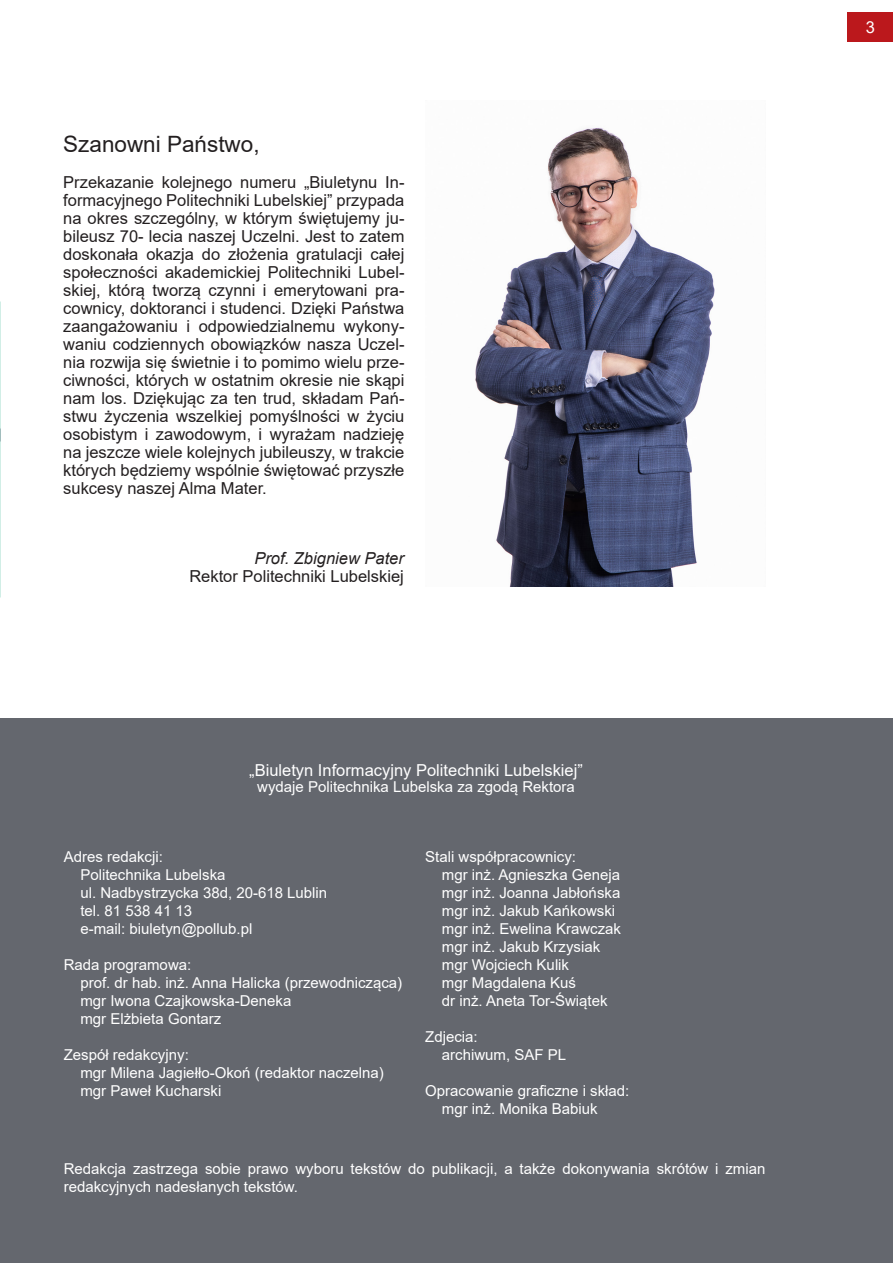
<style>
.page{position:relative;width:893px;height:1263px;background:#fff}
.page>*{position:absolute;margin:0;border:0;box-sizing:border-box;transform-origin:0 0}
.t1{font:22.5px "Arial";color:#231f20}
.t2{font:16.5px/18px "Arial";color:#231f20;text-align:justify}
.t3{font:16.5px "Arial";color:#fff}
.t4{font:italic 16.5px "Arial";color:#231f20}
.t5{font:15px/18px "Arial";color:#fff}
</style>
<div class="page">
<div style="left:847px;top:13px;width:46px;height:29px;background:#bb181c"></div>
<div style="left:0;top:719px;width:893px;height:544px;background:#64676e"></div>
<img style="left:475px;top:127px;width:240px;height:459px">
<p class="t1" style="left:63px;top:128px;width:198px">Szanowni Państwo,</p>
<p class="t2" style="left:63px;top:173px;width:343px">Przekazanie kolejnego numeru „Biuletynu In&shy;formacyjnego Politechniki Lubelskiej” przypada na okres szczególny, w którym świętujemy ju&shy;bileusz 70- lecia naszej Uczelni. Jest to zatem doskonała okazja do złożenia gratulacji całej społeczności akademickiej Politechniki Lubel&shy;skiej, którą tworzą czynni i emerytowani pra&shy;cownicy, doktoranci i studenci. Dzięki Państwa zaangażowaniu i odpowiedzialnemu wykony&shy;waniu codziennych obowiązków nasza Uczel&shy;nia rozwija się świetnie i to pomimo wielu prze&shy;ciwności, których w ostatnim okresie nie skąpi nam los. Dziękując za ten trud, składam Pań&shy;stwu życzenia wszelkiej pomyślności w życiu osobistym i zawodowym, i wyrażam nadzieję na jeszcze wiele kolejnych jubileuszy, w trakcie których będziemy wspólnie świętować przyszłe sukcesy naszej Alma Mater.</p>
<p class="t4" style="left:254px;top:547px;width:151px">Prof. Zbigniew Pater</p>
<p class="t2" style="left:189px;top:567px;width:216px">Rektor Politechniki Lubelskiej</p>
<p class="t3" style="left:249px;top:759px;width:335px">„Biuletyn Informacyjny Politechniki Lubelskiej”</p>
<p class="t5" style="left:257px;top:778px;width:319px">wydaje Politechnika Lubelska za zgodą Rektora</p>
<p class="t5" style="left:64px;top:847px;width:101px">Adres redakcji:</p>
<p class="t5" style="left:80px;top:865px;width:147px">Politechnika Lubelska</p>
<p class="t5" style="left:80px;top:883px;width:248px">ul. Nadbystrzycka 38d, 20-618 Lublin</p>
<p class="t5" style="left:80px;top:901px;width:113px">tel. 81 538 41 13</p>
<p class="t5" style="left:80px;top:919px;width:173px">e-mail: biuletyn@pollub.pl</p>
<p class="t5" style="left:64px;top:955px;width:129px">Rada programowa:</p>
<p class="t5" style="left:80px;top:973px;width:323px">prof. dr hab. inż. Anna Halicka (przewodnicząca)</p>
<p class="t5" style="left:80px;top:991px;width:212px">mgr Iwona Czajkowska-Deneka</p>
<p class="t5" style="left:80px;top:1009px;width:142px">mgr Elżbieta Gontarz</p>
<p class="t5" style="left:64px;top:1045px;width:127px">Zespół redakcyjny:</p>
<p class="t5" style="left:80px;top:1063px;width:305px">mgr Milena Jagiełło-Okoń (redaktor naczelna)</p>
<p class="t5" style="left:80px;top:1081px;width:142px">mgr Paweł Kucharski</p>
<p class="t5" style="left:425px;top:847px;width:152px">Stali współpracownicy:</p>
<p class="t5" style="left:442px;top:865px;width:180px">mgr inż. Agnieszka Geneja</p>
<p class="t5" style="left:442px;top:883px;width:180px">mgr inż. Joanna Jabłońska</p>
<p class="t5" style="left:442px;top:901px;width:175px">mgr inż. Jakub Kańkowski</p>
<p class="t5" style="left:442px;top:919px;width:181px">mgr inż. Ewelina Krawczak</p>
<p class="t5" style="left:442px;top:937px;width:160px">mgr inż. Jakub Krzysiak</p>
<p class="t5" style="left:442px;top:955px;width:129px">mgr Wojciech Kulik</p>
<p class="t5" style="left:442px;top:973px;width:136px">mgr Magdalena Kuś</p>
<p class="t5" style="left:442px;top:991px;width:167px">dr inż. Aneta Tor-Świątek</p>
<p class="t5" style="left:425px;top:1027px;width:54px">Zdjecia:</p>
<p class="t5" style="left:442px;top:1045px;width:126px">archiwum, SAF PL</p>
<p class="t5" style="left:425px;top:1081px;width:206px">Opracowanie graficzne i skład:</p>
<p class="t5" style="left:442px;top:1099px;width:157px">mgr inż. Monika Babiuk</p>
<p class="t5" style="left:64px;top:1159px;width:703px">Redakcja zastrzega sobie prawo wyboru tekstów do publikacji, a także dokonywania skrótów i zmian redakcyjnych nadesłanych tekstów.</p>
<p class="t3" style="left:866px;top:16px;width:11px">3</p>
</div>
